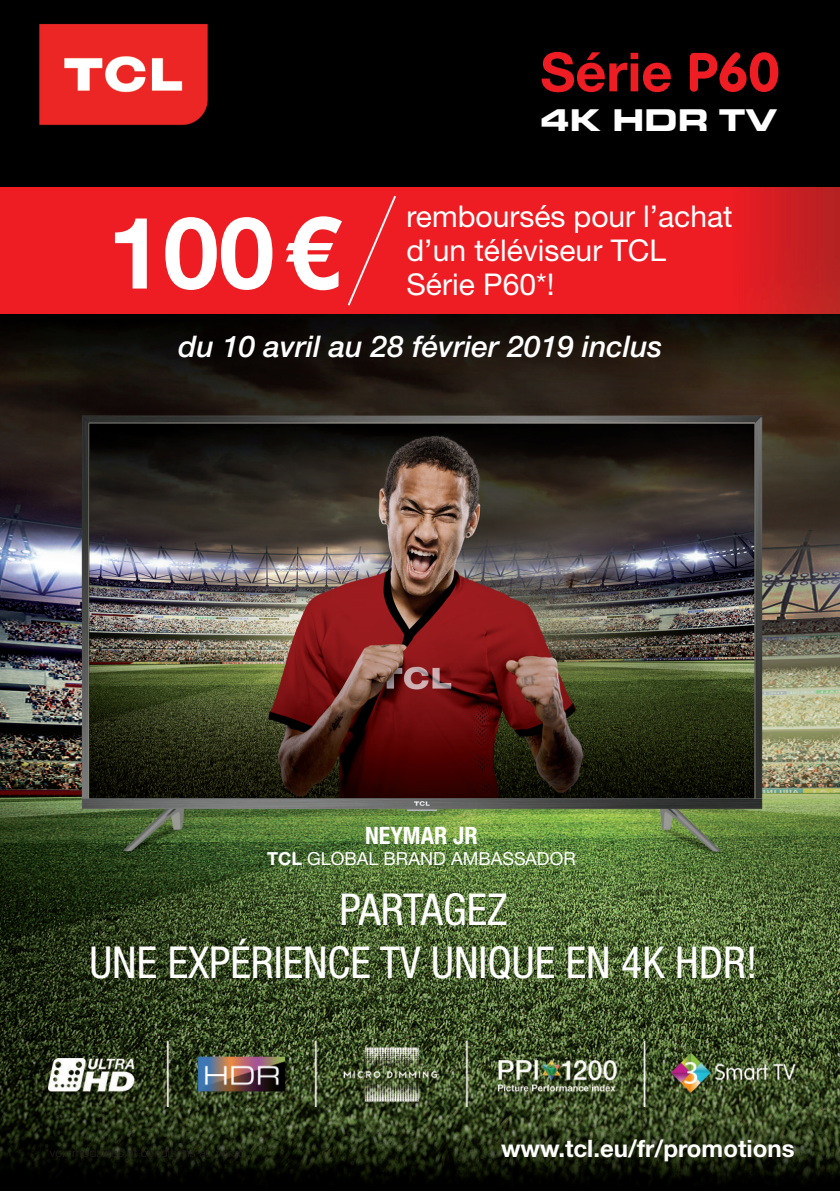
<style>
.page{position:relative;width:840px;height:1191px;background:#fff}
.page>*{position:absolute;margin:0;border:0;box-sizing:border-box;transform-origin:0 0}
.t1{font:700 100px "Helvetica Neue LT Std";color:#fff}
.t2{font:700 54px "Helvetica Neue";color:#ee1d23}
.t3{font:condensed 44px/52.8px "Helvetica Neue";color:#fff;text-align:center}
.t4{font:30px/34px "Helvetica Neue LT Std";color:#fff}
.t5{font:30px "Eurostile Bold Extended Two";color:#fff}
.t6{font:italic 500 29.8px "Helvetica Neue";color:#fff}
.t7{font:700 24px "Helvetica Neue";color:#fff}
.t8{font:700 condensed 24px "Helvetica Neue";color:#fff}
.t9{font:18px "Helvetica Neue CE";color:#fff}
.s1{font-family:"VAG Rounded"}
.s2{font-family:"Helvetica Neue";font-weight:700}
</style>
<div class="page">
<img style="left:0;top:0;width:839px;height:1191px">
<img style="left:48px;top:1039px;width:785px;height:67px">
<img style="left:35px;top:20px;width:176px;height:109px">
<img style="left:0;top:187px;width:839px;height:126px">
<div style="left:346px;top:193px;width:51px;height:115px;background:#ed1d23"></div>
<h2 class="t2" style="left:540px;top:39px;width:241px">Série <span class="s1">P60</span></h2>
<p class="t5" style="left:540px;top:99px;width:238px">4K HDR TV</p>
<h1 class="t1" style="left:107px;top:191px;width:234px">100 €</h1>
<p class="t4" style="left:406px;top:199px;width:327px">remboursés pour l’achat d’un téléviseur TCL<br>Série P60*!</p>
<p class="t6" style="left:178px;top:329px;width:485px">du 10 avril au 28 février 2019 inclus</p>
<p class="t8" style="left:365px;top:820px;width:114px">NEYMAR JR</p>
<p class="t9" style="left:267px;top:848px;width:310px"><span class="s2">TCL</span> GLOBAL BRAND AMBASSADOR</p>
<h3 class="t3" style="left:89px;top:883px;width:669px">PARTAGEZ<br>UNE EXPÉRIENCE TV UNIQUE EN 4K HDR!</h3>
<p class="t7" style="left:500px;top:1133px;width:295px">www.tcl.eu/fr/promotions</p>
</div>
